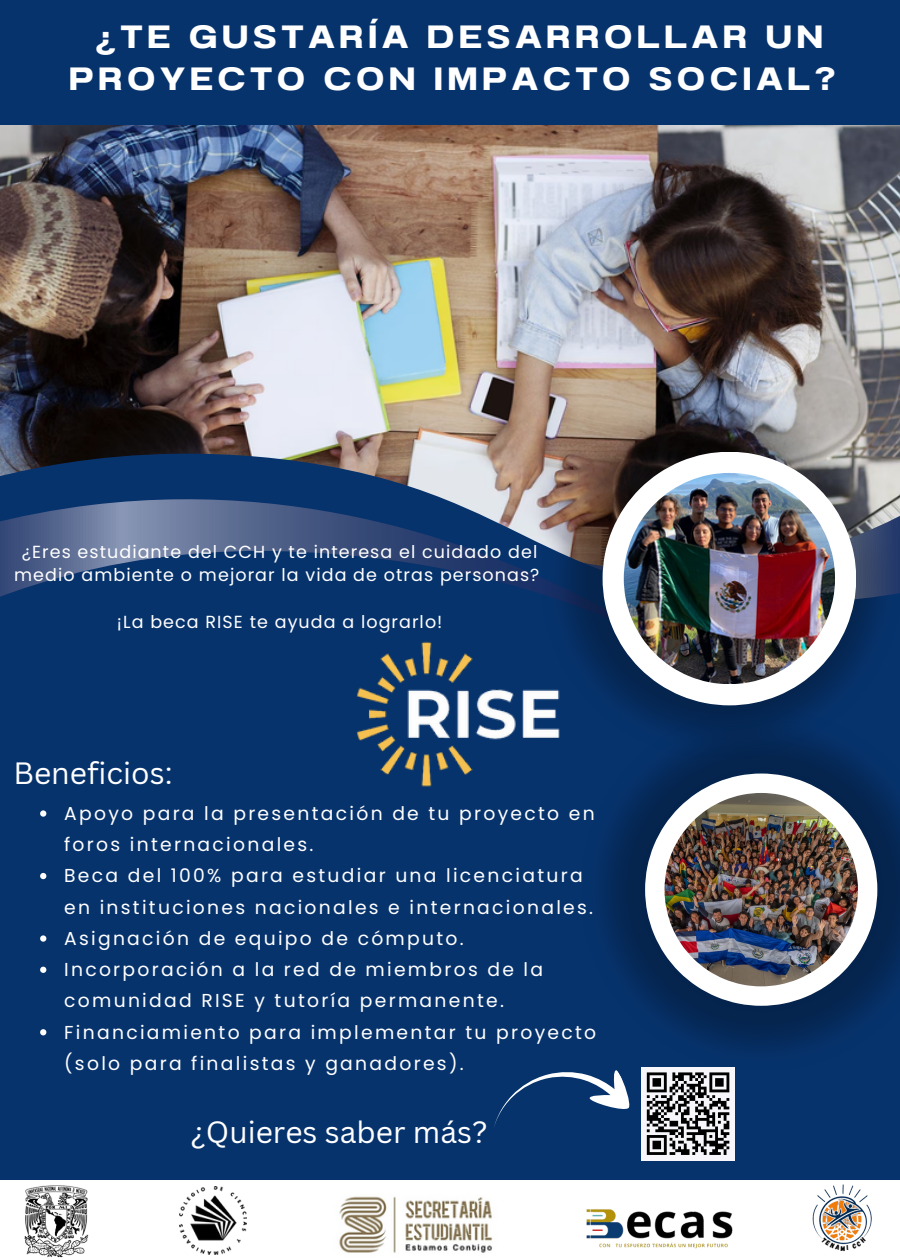
<style>
.page{position:relative;width:900px;height:1260px;background:#07336d}
.page>*{position:absolute;margin:0;border:0;box-sizing:border-box;transform-origin:0 0}
.t1{font:32.25px/41.8px "Anantason Bold Wd 125";letter-spacing:.155em;color:#fff;text-align:center}
.t2{font:30px "Canva Sans";color:#fff}
.t3{font:18.75px/31.2px "Poppins";letter-spacing:.12em;color:#fff}
.t4{font:17.5px/23.2px "Poppins";letter-spacing:.06em;color:#fff;text-align:center}
</style>
<div class="page">
<img style="left:0;top:125px;width:900px;height:320px">
<svg style="left:0;top:445px;width:542px;height:46px"></svg>
<svg style="left:0;top:491px;width:542px;height:106px"></svg>
<img style="left:542px;top:400px;width:358px;height:311px">
<svg style="left:603px;top:452px;width:253px;height:253px;background:#838b98"></svg>
<img style="left:624px;top:473px;width:211px;height:211px">
<div style="left:0;top:1180px;width:900px;height:80px;background:#fff"></div>
<img style="left:603px;top:711px;width:297px;height:338px">
<svg style="left:645px;top:774px;width:232px;height:232px;background:#6c7f99"></svg>
<img style="left:665px;top:793px;width:193px;height:193px">
<img style="left:357px;top:631px;width:215px;height:156px">
<svg style="left:40px;top:810px;width:6px;height:7px"></svg>
<svg style="left:40px;top:873px;width:6px;height:6px"></svg>
<svg style="left:40px;top:935px;width:6px;height:7px"></svg>
<svg style="left:40px;top:967px;width:6px;height:6px"></svg>
<svg style="left:40px;top:1029px;width:6px;height:6px"></svg>
<img style="left:339px;top:1196px;width:154px;height:57px">
<img style="left:586px;top:1209px;width:147px;height:40px">
<img style="left:179px;top:1187px;width:68px;height:67px">
<img style="left:24px;top:1185px;width:65px;height:73px">
<div style="left:641px;top:1067px;width:94px;height:94px;background:#f7f6fa"></div>
<svg style="left:646px;top:1072px;width:84px;height:83px"></svg>
<svg style="left:494px;top:1040px;width:143px;height:87px"></svg>
<img style="left:812px;top:1184px;width:60px;height:54px">
<svg style="left:821px;top:1237px;width:45px;height:8px"></svg>
<p class="t1" style="left:69px;top:16px;width:768px">¿TE GUSTARÍA DESARROLLAR UN<br>PROYECTO CON IMPACTO SOCIAL?</p>
<p class="t4" style="left:14px;top:540px;width:527px">¿Eres estudiante del CCH y te interesa el cuidado del medio ambiente o mejorar la vida de otras personas?</p>
<p class="t4" style="left:117px;top:610px;width:327px">¡La beca RISE te ayuda a lograrlo!</p>
<p class="t2" style="left:13px;top:752px;width:161px">Beneficios:</p>
<p class="t3" style="left:64px;top:798px;width:532px">Apoyo para la presentación de tu proyecto en foros internacionales.</p>
<p class="t3" style="left:64px;top:860px;width:531px">Beca del 100% para estudiar una licenciatura en instituciones nacionales e internacionales.</p>
<p class="t3" style="left:64px;top:923px;width:401px">Asignación de equipo de cómputo.</p>
<p class="t3" style="left:64px;top:954px;width:481px">Incorporación a la red de miembros de la comunidad RISE y tutoría permanente.</p>
<p class="t3" style="left:64px;top:1016px;width:534px">Financiamiento para implementar tu proyecto (solo para finalistas y ganadores).</p>
<p class="t2" style="left:190px;top:1111px;width:299px">¿Quieres saber más?</p>
</div>
